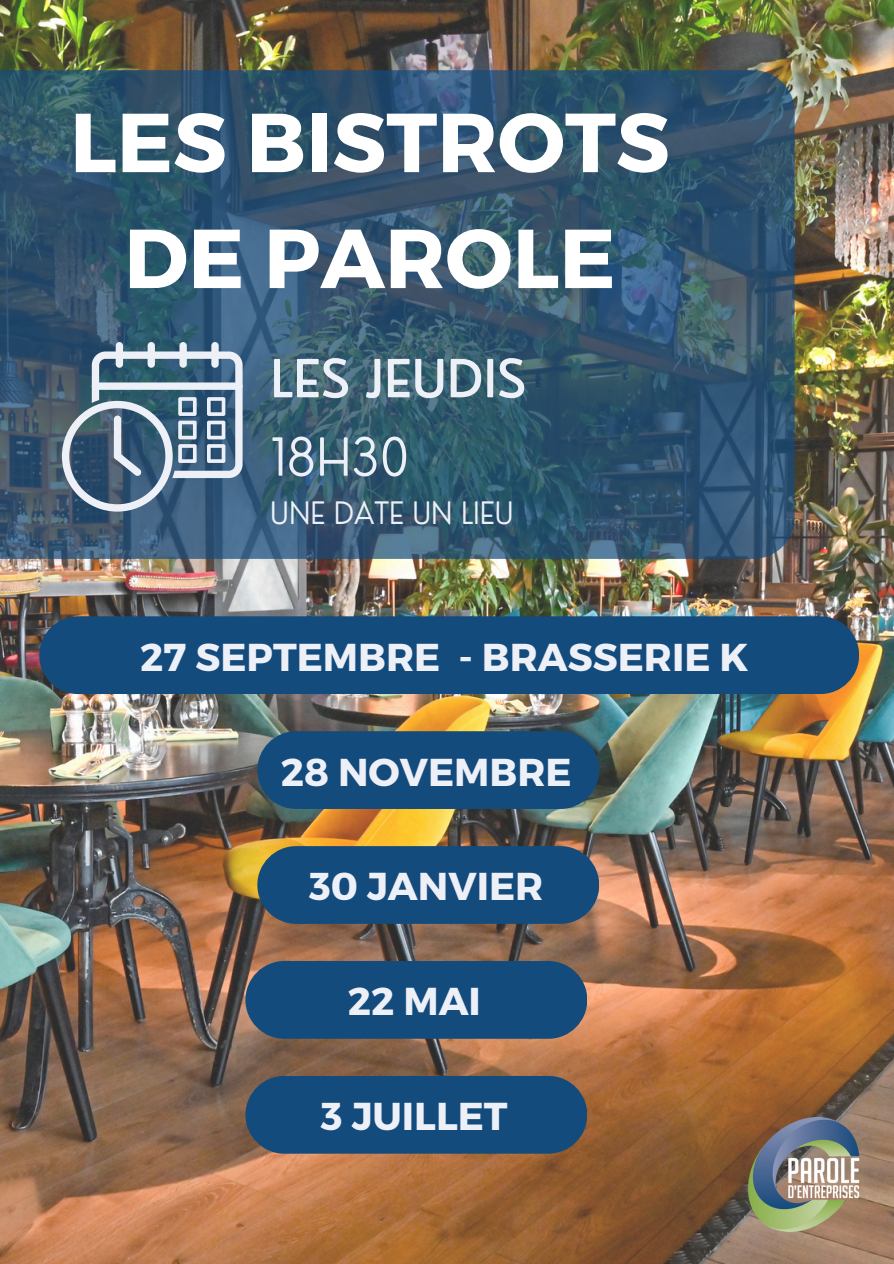
<style>
.page{position:relative;width:894px;height:1264px;background:#fff}
.page>*{position:absolute;margin:0;border:0;box-sizing:border-box;transform-origin:0 0}
.t1{font:700 83.4px/115.8px "Montserrat";color:#fff;text-align:center}
.t2{font:500 51.15px "Nourd";color:#eef0f8}
.t3{font:300 51.15px "Nourd";color:#eef0f8}
.t4{font:700 38.85px "Montserrat";color:#eef0f8}
.t5{font:300 30.15px "Nourd";color:#eef0f8}
</style>
<div class="page">
<img style="left:0;top:0;width:893px;height:1263px">
<svg style="left:0;top:70px;width:794px;height:489px;background:#33576f"></svg>
<div style="left:116px;top:342px;width:7px;height:26px;background:#eef0f8;border-radius:4px"></div>
<div style="left:147px;top:342px;width:8px;height:26px;background:#eef0f8;border-radius:4px"></div>
<div style="left:179px;top:342px;width:8px;height:26px;background:#eef0f8;border-radius:4px"></div>
<div style="left:211px;top:342px;width:8px;height:26px;background:#eef0f8;border-radius:4px"></div>
<svg style="left:62px;top:351px;width:180px;height:160px;background:#678196"></svg>
<div style="left:39px;top:616px;width:819px;height:78px;background:#144b7d;border-radius:39px"></div>
<div style="left:257px;top:731px;width:342px;height:78px;background:#144b7d;border-radius:39px"></div>
<div style="left:257px;top:846px;width:342px;height:77px;background:#144b7d;border-radius:39px"></div>
<div style="left:245px;top:961px;width:342px;height:77px;background:#144b7d;border-radius:39px"></div>
<div style="left:245px;top:1075px;width:342px;height:78px;background:#144b7d;border-radius:39px"></div>
<img style="left:748px;top:1117px;width:111px;height:113px">
<h3 class="t1" style="left:70px;top:80px;width:601px">LES BISTROTS<br>DE PAROLE</h3>
<h1 class="t2" style="left:270px;top:346px;width:257px">LES JEUDIS</h1>
<p class="t3" style="left:270px;top:424px;width:141px">18H30</p>
<p class="t5" style="left:270px;top:494px;width:245px">UNE DATE UN LIEU</p>
<p class="t4" style="left:140px;top:631px;width:610px">27 SEPTEMBRE - BRASSERIE K</p>
<p class="t4" style="left:281px;top:746px;width:292px">28 NOVEMBRE</p>
<h3 class="t4" style="left:309px;top:861px;width:236px">30 JANVIER</h3>
<h3 class="t4" style="left:347px;top:976px;width:135px">22 MAI</h3>
<h3 class="t4" style="left:321px;top:1091px;width:188px">3 JUILLET</h3>
</div>
